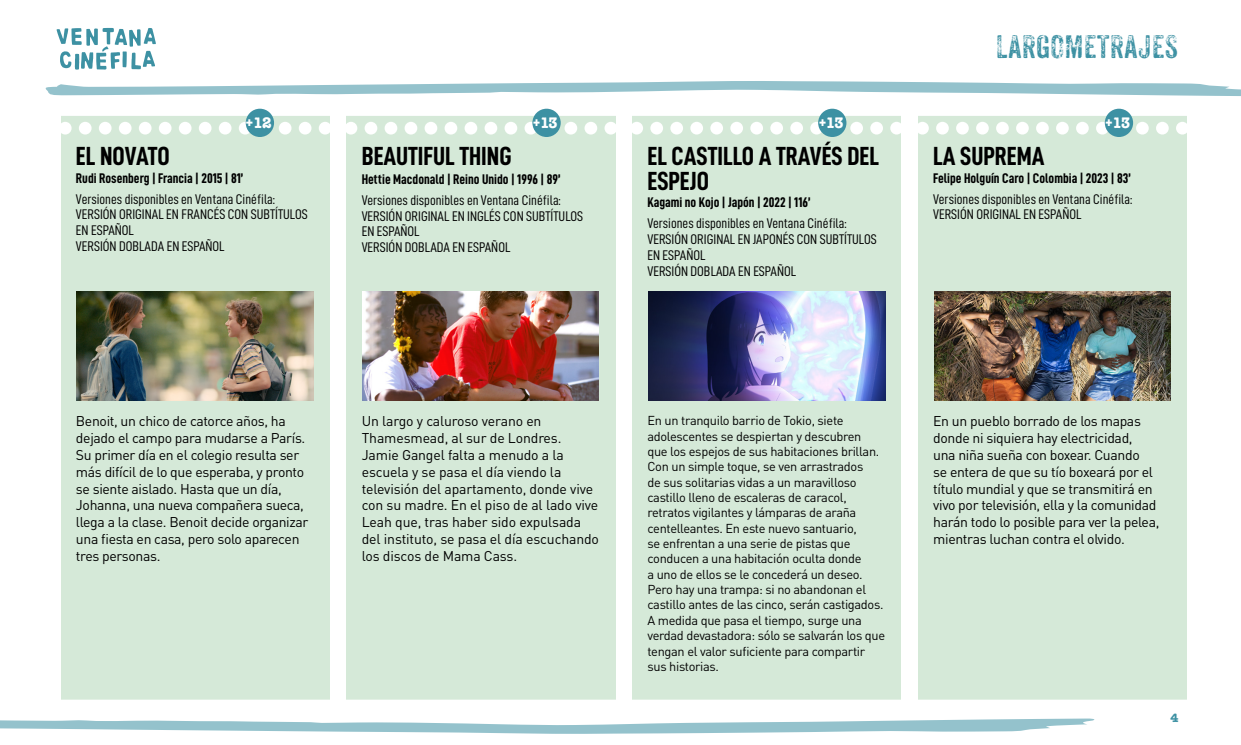
<style>
.page{position:relative;width:1241px;height:745px;background:#fff}
.page>*{position:absolute;margin:0;border:0;box-sizing:border-box;transform-origin:0 0}
.t1{font:31.5px "Anodyne";color:#3d91a3}
.t2{font:26.25px/24.5px "D DIN Condensed Bold";color:#000}
.t3{font:700 15.75px "American Typewriter";letter-spacing:-.045em;color:#fff;scale:.89 1}
.t4{font:700 15.75px "American Typewriter";letter-spacing:-.045em;color:#fff;scale:.92 1}
.t5{font:14px/16.8px "DIN Pro";letter-spacing:-.025em;color:#000}
.t6{font:14px/15.8px "D DIN Condensed";color:#000}
.t7{font:14px "D DIN Condensed Bold";color:#000}
.t8{font:12.78px/15.4px "DIN Pro";letter-spacing:-.025em;color:#000}
.t9{font:700 12.25px "American Typewriter";color:#3d91a3}
</style>
<div class="page">
<svg style="left:45px;top:81px;width:1195px;height:15px"></svg>
<svg style="left:0;top:718px;width:1095px;height:15px"></svg>
<div style="left:632px;top:116px;width:268px;height:583px;background:#d5e9d8"></div>
<img style="left:648px;top:292px;width:236px;height:108px">
<div style="left:818px;top:109px;width:28px;height:28px;background:#3d91a3;border-radius:50%"></div>
<div style="left:347px;top:116px;width:268px;height:583px;background:#d5e9d8"></div>
<img style="left:362px;top:292px;width:236px;height:108px">
<div style="left:532px;top:109px;width:28px;height:28px;background:#3d91a3;border-radius:50%"></div>
<div style="left:61px;top:116px;width:268px;height:583px;background:#d5e9d8"></div>
<img style="left:77px;top:292px;width:236px;height:108px">
<div style="left:246px;top:109px;width:28px;height:28px;background:#3d91a3;border-radius:50%"></div>
<div style="left:918px;top:116px;width:268px;height:583px;background:#d5e9d8"></div>
<img style="left:933px;top:292px;width:237px;height:108px">
<div style="left:1104px;top:109px;width:28px;height:28px;background:#3d91a3;border-radius:50%"></div>
<svg style="left:56px;top:28px;width:100px;height:42px"></svg>
<p class="t4" style="left:246px;top:109px;width:30px">+12</p>
<h2 class="t2" style="left:76px;top:143px;width:95px">EL NOVATO</h2>
<p class="t7" style="left:76px;top:170px;width:169px">Rudi Rosenberg | Francia | 2015 | 81’</p>
<p class="t6" style="left:76px;top:191px;width:233px">Versiones disponibles en Ventana Cinéfila:<br>VERSIÓN ORIGINAL EN FRANCÉS CON SUBTÍTULOS<br>EN ESPAÑOL<br>VERSIÓN DOBLADA EN ESPAÑOL</p>
<p class="t3" style="left:533px;top:109px;width:29px">+13</p>
<h2 class="t2" style="left:361px;top:143px;width:151px">BEAUTIFUL THING</h2>
<p class="t7" style="left:361px;top:171px;width:200px">Hettie Macdonald | Reino Unido | 1996 | 89’</p>
<p class="t6" style="left:361px;top:192px;width:223px">Versiones disponibles en Ventana Cinéfila:<br>VERSIÓN ORIGINAL EN INGLÉS CON SUBTÍTULOS<br>EN ESPAÑOL<br>VERSIÓN DOBLADA EN ESPAÑOL</p>
<p class="t3" style="left:818px;top:109px;width:29px">+13</p>
<h2 class="t2" style="left:647px;top:143px;width:233px">EL CASTILLO A TRAVÉS DEL<br>ESPEJO</h2>
<p class="t7" style="left:647px;top:194px;width:164px">Kagami no Kojo | Japón | 2022 | 116’</p>
<p class="t6" style="left:647px;top:215px;width:231px">Versiones disponibles en Ventana Cinéfila:<br>VERSIÓN ORIGINAL EN JAPONÉS CON SUBTÍTULOS<br>EN ESPAÑOL<br>VERSIÓN DOBLADA EN ESPAÑOL</p>
<h1 class="t1" style="left:995px;top:27px;width:183px">LARGOMETRAJES</h1>
<p class="t3" style="left:1105px;top:109px;width:29px">+13</p>
<h2 class="t2" style="left:933px;top:143px;width:113px">LA SUPREMA</h2>
<p class="t7" style="left:933px;top:170px;width:199px">Felipe Holguín Caro | Colombia | 2023 | 83’</p>
<p class="t6" style="left:933px;top:191px;width:201px">Versiones disponibles en Ventana Cinéfila:<br>VERSIÓN ORIGINAL EN ESPAÑOL</p>
<p class="t5" style="left:76px;top:412px;width:234px">Benoit, un chico de catorce años, ha dejado el campo para mudarse a París.<br>Su primer día en el colegio resulta ser más difícil de lo que esperaba, y pronto se siente aislado. Hasta que un día, Johanna, una nueva compañera sueca, llega a la clase. Benoit decide organizar una fiesta en casa, pero solo aparecen tres personas.</p>
<p class="t5" style="left:361px;top:412px;width:239px">Un largo y caluroso verano en Thamesmead, al sur de Londres.<br>Jamie Gangel falta a menudo a la escuela y se pasa el día viendo la televisión del apartamento, donde vive con su madre. En el piso de al lado vive Leah que, tras haber sido expulsada del instituto, se pasa el día escuchando los discos de Mama Cass.</p>
<p class="t8" style="left:647px;top:412px;width:239px">En un tranquilo barrio de Tokio, siete adolescentes se despiertan y descubren<br>que los espejos de sus habitaciones brillan.<br>Con un simple toque, se ven arrastrados<br>de sus solitarias vidas a un maravilloso castillo lleno de escaleras de caracol, retratos vigilantes y lámparas de araña centelleantes. En este nuevo santuario,<br>se enfrentan a una serie de pistas que conducen a una habitación oculta donde<br>a uno de ellos se le concederá un deseo.<br>Pero hay una trampa: si no abandonan el castillo antes de las cinco, serán castigados.<br>A medida que pasa el tiempo, surge una verdad devastadora: sólo se salvarán los que tengan el valor suficiente para compartir sus historias.</p>
<p class="t5" style="left:933px;top:412px;width:228px">En un pueblo borrado de los mapas donde ni siquiera hay electricidad,<br>una niña sueña con boxear. Cuando<br>se entera de que su tío boxeará por el título mundial y que se transmitirá en vivo por televisión, ella y la comunidad harán todo lo posible para ver la pelea, mientras luchan contra el olvido.</p>
<p class="t9" style="left:1170px;top:707px;width:10px">4</p>
</div>
